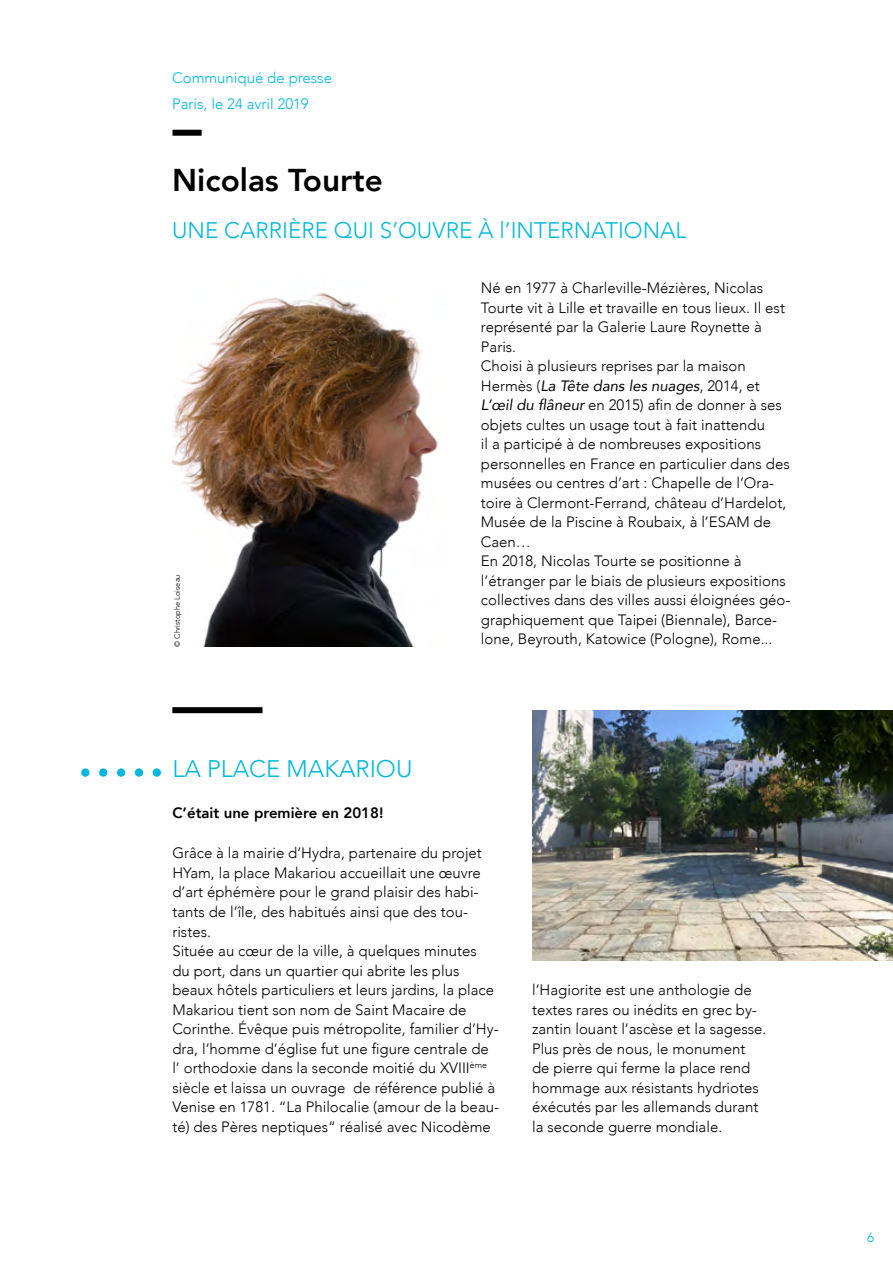
<style>
.page{position:relative;width:893px;height:1263px;background:#fff}
.page>*{position:absolute;margin:0;border:0;box-sizing:border-box;transform-origin:0 0}
.t1{font:800 31.5px "Avenir";color:#000}
.t2{font:300 24px "Avenir";color:#00b8dd}
.t3{font:300 22.5px "Avenir";color:#00b8dd}
.t4{font:300 15px/19.5px "Avenir";color:#000}
.t5{font:300 15px/25.8px "Avenir";color:#00b8dd}
.t6{font:800 15px "Avenir";color:#000}
.t7{font:300 13.5px "Avenir";color:#00b8dd}
.t8{font:300 7.5px "Avenir";color:#000}
.s1{font-weight:400;font-style:italic}
</style>
<div class="page">
<img style="left:172px;top:292px;width:266px;height:355px">
<img style="left:532px;top:710px;width:361px;height:250px">
<div style="left:172px;top:707px;width:90px;height:6px;background:#000"></div>
<div style="left:81px;top:768px;width:9px;height:9px;background:#00b8dd;border-radius:50%"></div>
<div style="left:99px;top:768px;width:8px;height:9px;background:#00b8dd;border-radius:50%"></div>
<div style="left:117px;top:768px;width:8px;height:9px;background:#00b8dd;border-radius:50%"></div>
<div style="left:135px;top:768px;width:8px;height:9px;background:#00b8dd;border-radius:50%"></div>
<div style="left:153px;top:768px;width:8px;height:9px;background:#00b8dd;border-radius:50%"></div>
<div style="left:172px;top:130px;width:30px;height:6px;background:#000"></div>
<p class="t5" style="left:172px;top:65px;width:161px">Communiqué de presse<br>Paris, le 24 avril 2019</p>
<h1 class="t1" style="left:172px;top:156px;width:212px">Nicolas Tourte</h1>
<h3 class="t3" style="left:172px;top:217px;width:516px">UNE CARRIÈRE QUI S’OUVRE À l’INTERNATIONAL</h3>
<p class="t8" style="left:173px;top:646px;width:74px;rotate:-90deg">© Christophe Loiseau</p>
<h2 class="t2" style="left:172px;top:754px;width:242px">LA PLACE MAKARIOU</h2>
<p class="t6" style="left:172px;top:801px;width:213px">C’était une première en 2018!</p>
<p class="t4" style="left:481px;top:278px;width:311px">Né en 1977 à Charleville-Mézières, Nicolas Tourte vit à Lille et travaille en tous lieux. Il est représenté par la Galerie Laure Roynette à Paris.<br>Choisi à plusieurs reprises par la maison Hermès (<span class="s1">La Tête dans les nuages</span>, 2014, et <span class="s1">L’œil du flâneur</span> en 2015) afin de donner à ses objets cultes un usage tout à fait inattendu<br>il a participé à de nombreuses expositions personnelles en France en particulier dans des musées ou centres d’art : Chapelle de l’Ora&shy;toire à Clermont-Ferrand, château d’Hardelot, Musée de la Piscine à Roubaix, à l’ESAM de Caen…<br>En 2018, Nicolas Tourte se positionne à l’étranger par le biais de plusieurs expositions collectives dans des villes aussi éloignées géo&shy;graphiquement que Taipei (Biennale), Barce&shy;lone, Beyrouth, Katowice (Pologne), Rome...</p>
<p class="t4" style="left:172px;top:843px;width:328px">Grâce à la mairie d’Hydra, partenaire du projet HYam, la place Makariou accueillait une œuvre d’art éphémère pour le grand plaisir des habi&shy;tants de l’île, des habitués ainsi que des tou&shy;ristes.<br>Située au cœur de la ville, à quelques minutes<br>du port, dans un quartier qui abrite les plus beaux hôtels particuliers et leurs jardins, la place Makariou tient son nom de Saint Macaire de Corinthe. Évêque puis métropolite, familier d’Hy&shy;dra, l’homme d’église fut une figure centrale de l’ orthodoxie dans la seconde moitié du XVIII<sup>ème </sup>siècle et laissa un ouvrage de référence publié à Venise en 1781. “La Philocalie (amour de la beau&shy;té) des Pères neptiques“ réalisé avec Nicodème</p>
<p class="t4" style="left:532px;top:980px;width:236px">l’Hagiorite est une anthologie de textes rares ou inédits en grec by&shy;zantin louant l’ascèse et la sagesse.<br>Plus près de nous, le monument de pierre qui ferme la place rend hommage aux résistants hydriotes éxécutés par les allemands durant la seconde guerre mondiale.</p>
<p class="t7" style="left:867px;top:1230px;width:9px">6</p>
</div>
